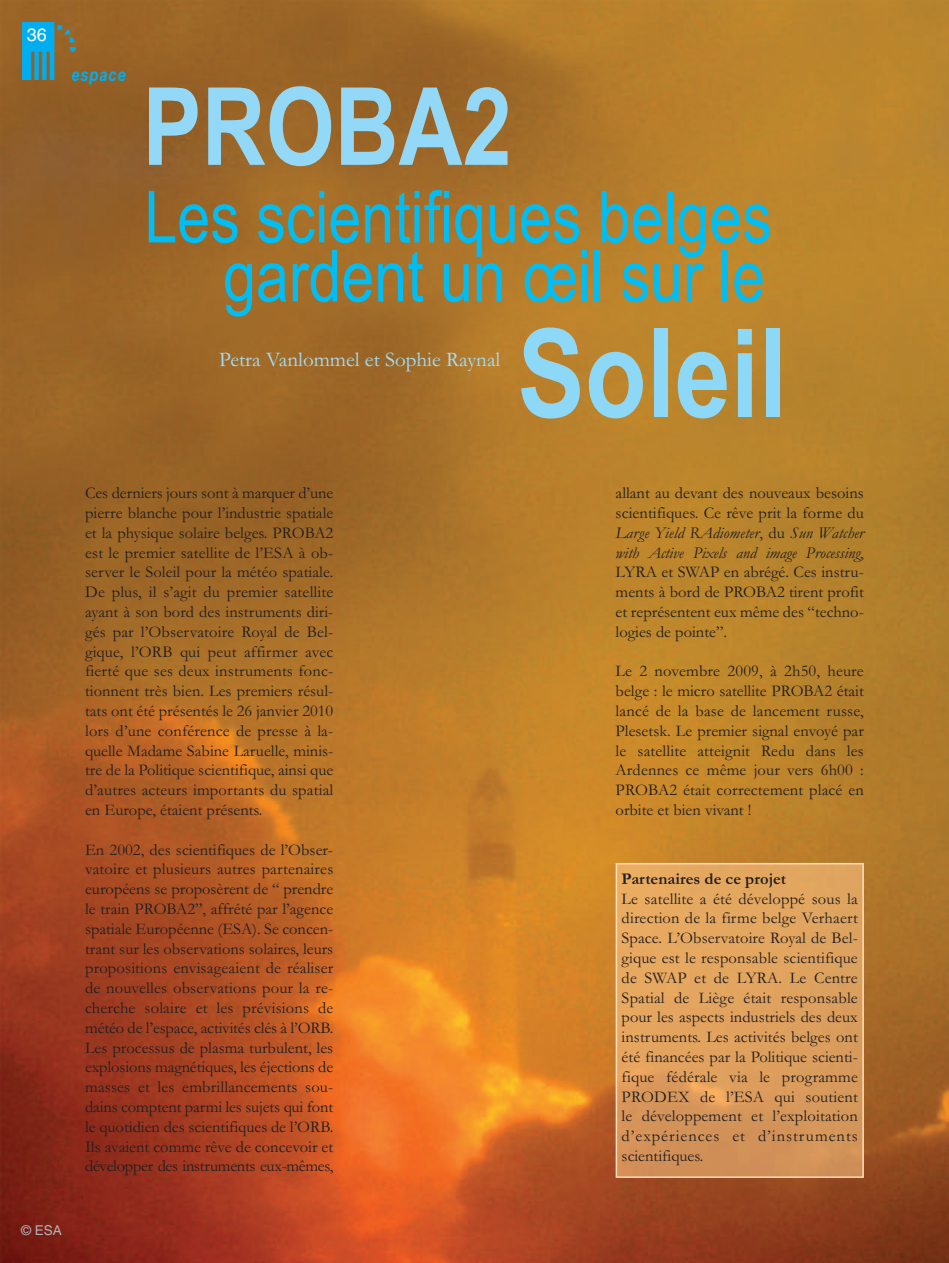
<style>
.page{position:relative;width:949px;height:1263px;background:#fff}
.page>*{position:absolute;margin:0;border:0;box-sizing:border-box;transform-origin:0 0}
.t1{font:700 123px "Arial Narrow";color:#8dd7f7}
.t2{font:700 108px "Arial Narrow";color:#93d9f7}
.t3{font:72px/59.1px "Arial Narrow";color:#01bdf2;text-align:right}
.t4{font:21px "Garamond";color:#a2def8}
.t5{font:italic 700 18px "Arial Narrow";letter-spacing:.05em;color:#00aeef}
.t6{font:18px "Helvetica";color:#fff}
.t7{font:16.5px/19.8px "Garamond";color:#231f20;text-align:justify}
.t8{font:700 16.5px "Garamond";color:#231f20}
.t9{font:13.5px "Helvetica";color:#b2b3b7}
.s1{font-style:italic}
</style>
<div class="page">
<img style="left:0;top:0;width:948px;height:1263px">
<img style="left:23px;top:22px;width:55px;height:57px">
<img style="left:618px;top:866px;width:242px;height:309px">
<div style="left:615px;top:863px;width:248px;height:315px;border:2px solid #fedeba"></div>
<p class="t6" style="left:27px;top:28px;width:21px">36</p>
<p class="t5" style="left:71px;top:64px;width:56px">espace</p>
<h2 class="t2" style="left:142px;top:64px;width:371px">PROBA2</h2>
<h3 class="t3" style="left:144px;top:188px;width:628px">Les scientifiques belges gardent un œil sur le</h3>
<p class="t4" style="left:219px;top:346px;width:282px">Petra Vanlommel et Sophie Raynal</p>
<h1 class="t1" style="left:517px;top:303px;width:271px">Soleil</h1>
<p class="t9" style="left:21px;top:1225px;width:42px">© ESA</p>
<p class="t7" style="left:85px;top:482px;width:250px">Ces derniers jours sont à marquer d’une pierre blanche pour l’industrie spatiale et la physique solaire belges. PROBA2 est le premier satellite de l’ESA à ob&shy;server le Soleil pour la météo spatiale.<br>De plus, il s’agit du premier satellite ayant à son bord des instruments diri&shy;gés par l’Observatoire Royal de Bel&shy;gique, l’ORB qui peut affirmer avec fierté que ses deux instruments fonc&shy;tionnent très bien. Les premiers résul&shy;tats ont été présentés le 26 janvier 2010 lors d’une conférence de presse à la&shy;quelle Madame Sabine Laruelle, minis&shy;tre de la Politique scientifique, ainsi que d’autres acteurs importants du spatial en Europe, étaient présents.</p>
<p class="t7" style="left:85px;top:839px;width:250px">En 2002, des scientifiques de l’Obser&shy;vatoire et plusieurs autres partenaires européens se proposèrent de “ prendre le train PROBA2”, affrété par l’agence spatiale Européenne (ESA). Se concen&shy;trant sur les observations solaires, leurs propositions envisageaient de réaliser de nouvelles observations pour la re&shy;cherche solaire et les prévisions de météo de l’espace, activités clés à l’ORB.<br>Les processus de plasma turbulent, les explosions magnétiques, les éjections de masses et les embrillancements sou&shy;dains comptent parmi les sujets qui font le quotidien des scientifiques de l’ORB.<br>Ils avaient comme rêve de concevoir et développer des instruments eux-mêmes,</p>
<p class="t7" style="left:615px;top:482px;width:250px">allant au devant des nouveaux besoins scientifiques. Ce rêve prit la forme du <span class="s1">Large Yield RAdiometer</span>, du <span class="s1">Sun Watcher with Active Pixels and image Processing</span>, LYRA et SWAP en abrégé. Ces instru&shy;ments à bord de PROBA2 tirent profit et représentent eux même des “techno&shy;logies de pointe”.</p>
<p class="t7" style="left:615px;top:661px;width:250px">Le 2 novembre 2009, à 2h50, heure belge : le micro satellite PROBA2 était lancé de la base de lancement russe, Plesetsk. Le premier signal envoyé par le satellite atteignit Redu dans les Ardennes ce même jour vers 6h00 :<br>PROBA2 était correctement placé en orbite et bien vivant !</p>
<p class="t8" style="left:621px;top:868px;width:166px">Partenaires de ce projet</p>
<p class="t7" style="left:621px;top:888px;width:238px">Le satellite a été développé sous la direction de la firme belge Verhaert Space. L’Observatoire Royal de Bel&shy;gique est le responsable scientifique de SWAP et de LYRA. Le Centre Spatial de Liège était responsable pour les aspects industriels des deux instruments. Les activités belges ont été financées par la Politique scienti&shy;fique fédérale via le programme PRODEX de l’ESA qui soutient le développement et l’exploitation d’expériences et d’instruments scientifiques.</p>
</div>
